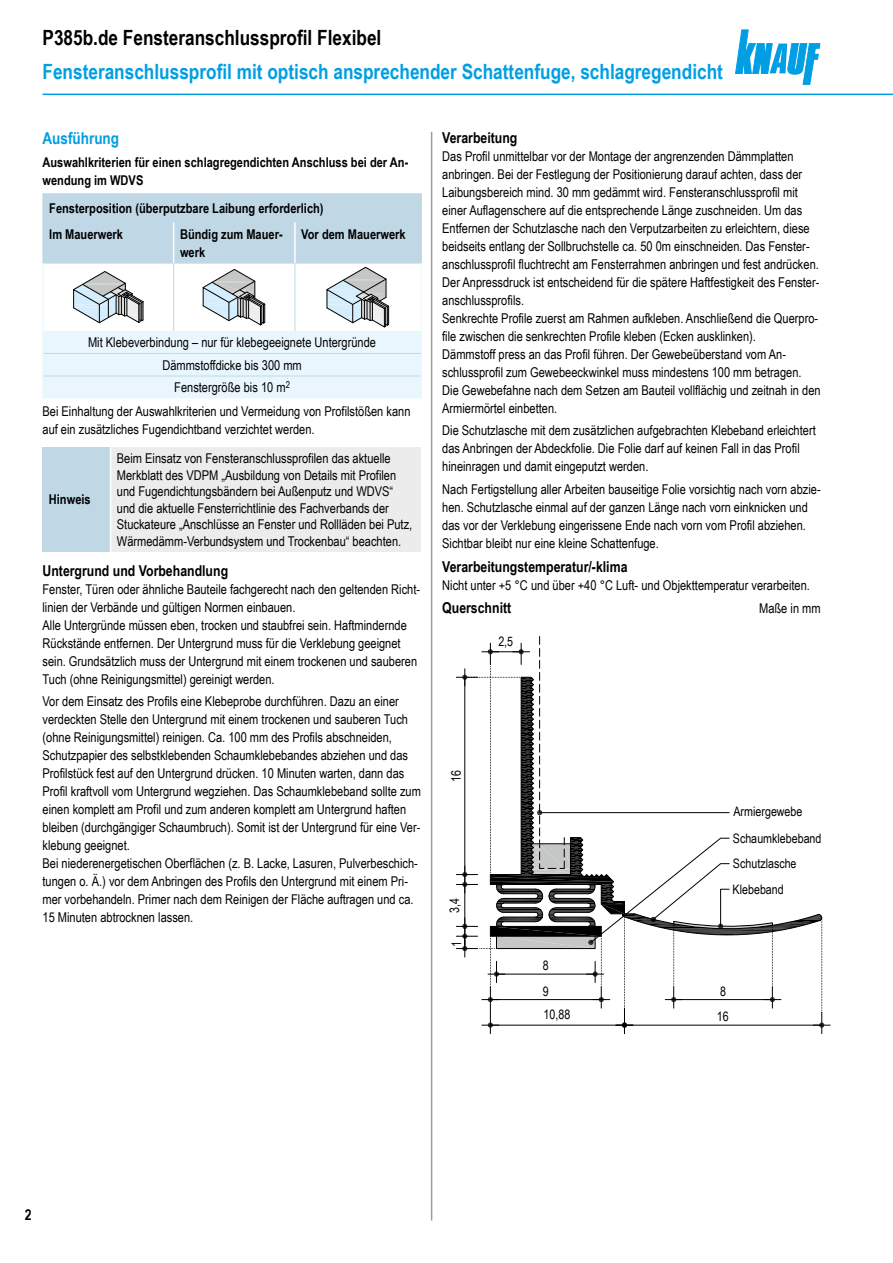
<style>
.page{position:relative;width:893px;height:1263px;background:#fff}
.page>*{position:absolute;margin:0;border:0;box-sizing:border-box;transform-origin:0 0}
.t1{font:700 21px "Arial Narrow";color:#009ee3}
.t2{font:700 21px "Arial Narrow";color:#000}
.Ue3_11cyan_TB{font:700 16.5px "Arial Narrow";color:#009ee3}
.Ue4_10schwarz_TB{font:700 15px "Arial Narrow";color:#000}
.Text_TB{font:13.5px/18px "Arial Narrow";color:#000}
.Text_Abs_o_TB{font:13.5px/18px "Arial Narrow";color:#000}
.Hinweis_Text_TB{font:13.5px/16.5px "Arial Narrow";color:#000}
.Tab_Kopf_TB{font:700 13.5px/18px "Arial Narrow";color:#000}
.Tab_Text_TB{font:13.5px "Arial Narrow";color:#000}
.Ue5_9schwarz_TB{font:700 13.5px/18px "Arial Narrow";color:#000}
.Ue4_10schwarz_TB-2{font:13.5px "Arial Narrow";color:#000}
.Hinweis_TB{font:700 13.5px "Arial Narrow";color:#000}
.t3{font:13.05px/25.5px "Arial Narrow";color:#000}
</style>
<div class="page">
<svg style="left:735px;top:30px;width:85px;height:54px"></svg>
<hr style="left:431px;top:132px;width:1px;height:1088px;background:#9c9c9d">
<hr style="left:43px;top:94px;width:850px;height:1px;background:#009ee3">
<svg style="left:43px;top:193px;width:379px;height:205px"></svg>
<div style="left:43px;top:447px;width:68px;height:105px;background:#c0d8e6"></div>
<div style="left:111px;top:447px;width:310px;height:105px;background:#ececec"></div>
<hr style="left:110px;top:447px;width:1px;height:105px;background:#fff">
<svg style="left:456px;top:636px;width:374px;height:397px"></svg>
<h1 class="t2" style="left:43px;top:22px;width:340px">P385b.de Fensteranschlussprofil Flexibel</h1>
<h1 class="t1" style="left:43px;top:56px;width:682px">Fensteranschlussprofil mit optisch ansprechender Schattenfuge, schlagregendicht</h1>
<p class="Ue3_11cyan_TB" style="left:43px;top:125px;width:78px">Ausführung</p>
<p class="Ue5_9schwarz_TB" style="left:43px;top:152px;width:367px">Auswahlkriterien für einen schlagregendichten Anschluss bei der An&shy;wendung im WDVS</p>
<p class="Tab_Kopf_TB" style="left:49px;top:198px;width:276px">Fensterposition (überputzbare Laibung erforderlich)</p>
<p class="Tab_Kopf_TB" style="left:49px;top:224px;width:75px">Im Mauerwerk</p>
<p class="Tab_Kopf_TB" style="left:180px;top:224px;width:104px">Bündig zum Mauer&shy;werk</p>
<p class="Tab_Kopf_TB" style="left:301px;top:224px;width:106px">Vor dem Mauerwerk</p>
<p class="Tab_Text_TB" style="left:88px;top:332px;width:289px">Mit Klebeverbindung – nur für klebegeeignete Untergründe</p>
<p class="Tab_Text_TB" style="left:162px;top:355px;width:141px">Dämmstoffdicke bis 300 mm</p>
<p class="Tab_Text_TB" style="left:174px;top:377px;width:117px">Fenstergröße bis 10 m<sup>2</sup></p>
<p class="Text_TB" style="left:43px;top:402px;width:370px">Bei Einhaltung der Auswahlkriterien und Vermeidung von Profilstößen kann auf ein zusätzliches Fugendichtband verzichtet werden.</p>
<p class="Hinweis_Text_TB" style="left:117px;top:450px;width:297px">Beim Einsatz von Fensteranschlussprofilen das aktuelle Merkblatt des VDPM „Ausbildung von Details mit Profilen und Fugendichtungsbändern bei Außenputz und WDVS“ und die aktuelle Fensterrichtlinie des Fachverbands der Stuckateure „Anschlüsse an Fenster und Rollläden bei Putz, Wärmedämm-Verbundsystem und Trockenbau“ beachten.</p>
<p class="Ue4_10schwarz_TB" style="left:43px;top:559px;width:187px">Untergrund und Vorbehandlung</p>
<p class="Text_TB" style="left:43px;top:579px;width:378px">Fenster, Türen oder ähnliche Bauteile fachgerecht nach den geltenden Richt&shy;linien der Verbände und gültigen Normen einbauen.</p>
<p class="Text_TB" style="left:43px;top:615px;width:376px">Alle Untergründe müssen eben, trocken und staubfrei sein. Haftmindernde Rückstände entfernen. Der Untergrund muss für die Verklebung geeignet sein. Grundsätzlich muss der Untergrund mit einem trockenen und sauberen Tuch (ohne Reinigungsmittel) gereinigt werden.</p>
<p class="Text_Abs_o_TB" style="left:43px;top:692px;width:380px">Vor dem Einsatz des Profils eine Klebeprobe durchführen. Dazu an einer verdeckten Stelle den Untergrund mit einem trockenen und sauberen Tuch (ohne Reinigungsmittel) reinigen. Ca. 100 mm des Profils abschneiden, Schutzpapier des selbstklebenden Schaumklebebandes abziehen und das Profilstück fest auf den Untergrund drücken. 10 Minuten warten, dann das Profil kraftvoll vom Untergrund wegziehen. Das Schaumklebeband sollte zum einen komplett am Profil und zum anderen komplett am Untergrund haften bleiben (durchgängiger Schaumbruch). Somit ist der Untergrund für eine Ver&shy;klebung geeignet.</p>
<p class="Text_TB" style="left:43px;top:854px;width:376px">Bei niederenergetischen Oberflächen (z. B. Lacke, Lasuren, Pulverbeschich&shy;tungen o. Ä.) vor dem Anbringen des Profils den Untergrund mit einem Pri&shy;mer vorbehandeln. Primer nach dem Reinigen der Fläche auftragen und ca.<br>15 Minuten abtrocknen lassen.</p>
<p class="Hinweis_TB" style="left:49px;top:489px;width:43px">Hinweis</p>
<p class="Ue4_10schwarz_TB" style="left:442px;top:126px;width:77px">Verarbeitung</p>
<p class="Text_TB" style="left:442px;top:146px;width:379px">Das Profil unmittelbar vor der Montage der angrenzenden Dämmplatten anbringen. Bei der Festlegung der Positionierung darauf achten, dass der Laibungsbereich mind. 30 mm gedämmt wird. Fensteranschlussprofil mit einer Auflagenschere auf die entsprechende Länge zuschneiden. Um das Entfernen der Schutzlasche nach den Verputzarbeiten zu erleichtern, diese beidseits entlang der Sollbruchstelle ca. 50 0m einschneiden. Das Fenster&shy;anschlussprofil fluchtrecht am Fensterrahmen anbringen und fest andrücken.<br>Der Anpressdruck ist entscheidend für die spätere Haftfestigkeit des Fenster&shy;anschlussprofils.</p>
<p class="Text_TB" style="left:442px;top:308px;width:377px">Senkrechte Profile zuerst am Rahmen aufkleben. Anschließend die Querpro&shy;file zwischen die senkrechten Profile kleben (Ecken ausklinken).</p>
<p class="Text_TB" style="left:442px;top:344px;width:380px">Dämmstoff press an das Profil führen. Der Gewebeüberstand vom An&shy;schlussprofil zum Gewebeeckwinkel muss mindestens 100 mm betragen.<br>Die Gewebefahne nach dem Setzen am Bauteil vollflächig und zeitnah in den Armiermörtel einbetten.</p>
<p class="Text_Abs_o_TB" style="left:442px;top:421px;width:375px">Die Schutzlasche mit dem zusätzlichen aufgebrachten Klebeband erleichtert das Anbringen der Abdeckfolie. Die Folie darf auf keinen Fall in das Profil hineinragen und damit eingeputzt werden.</p>
<p class="Text_Abs_o_TB" style="left:442px;top:480px;width:379px">Nach Fertigstellung aller Arbeiten bauseitige Folie vorsichtig nach vorn abzie&shy;hen. Schutzlasche einmal auf der ganzen Länge nach vorn einknicken und das vor der Verklebung eingerissene Ende nach vorn vom Profil abziehen.<br>Sichtbar bleibt nur eine kleine Schattenfuge.</p>
<p class="Ue4_10schwarz_TB" style="left:442px;top:555px;width:187px">Verarbeitungstemperatur/-klima</p>
<p class="Text_TB" style="left:442px;top:575px;width:369px">Nicht unter +5 °C und über +40 °C Luft- und Objekttemperatur verarbeiten.</p>
<p class="Ue4_10schwarz_TB" style="left:442px;top:596px;width:71px">Querschnitt</p>
<p class="Ue4_10schwarz_TB-2" style="left:759px;top:598px;width:63px">Maße in mm</p>
<p class="t3" style="left:498px;top:628px;width:16px">2,5</p>
<p class="t3" style="left:443px;top:782px;width:13px;rotate:-90deg">16</p>
<p class="t3" style="left:441px;top:913px;width:16px;rotate:-90deg">3,4</p>
<p class="t3" style="left:443px;top:946px;width:7px;rotate:-90deg">1</p>
<p class="t3" style="left:733px;top:798px;width:71px">Armiergewebe</p>
<p class="t3" style="left:733px;top:825px;width:90px">Schaumklebeband</p>
<p class="t3" style="left:733px;top:850px;width:65px">Schutzlasche<br>Klebeband</p>
<p class="t3" style="left:543px;top:952px;width:7px">8<br>9</p>
<p class="t3" style="left:544px;top:1002px;width:28px">10,88</p>
<p class="t3" style="left:717px;top:1003px;width:13px">16</p>
<p class="t3" style="left:720px;top:978px;width:7px">8</p>
<p class="Ue4_10schwarz_TB" style="left:25px;top:1204px;width:8px">2</p>
</div>
